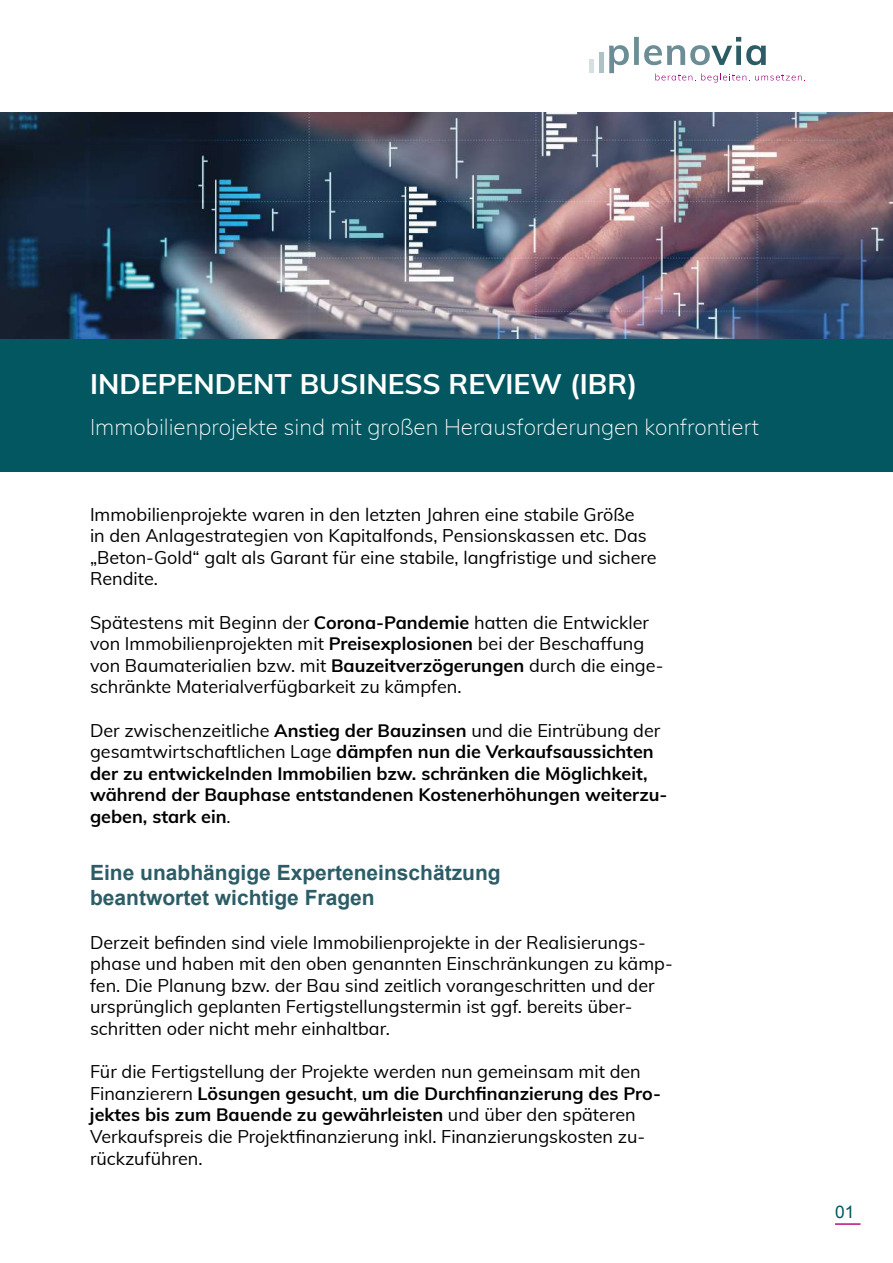
<style>
.page{position:relative;width:893px;height:1263px;background:#fff}
.page>*{position:absolute;margin:0;border:0;box-sizing:border-box;transform-origin:0 0}
.t1{font:700 28.35px "Muli";color:#fff}
.t2{font:200 22.35px "Muli";color:#fff}
.t3{font:700 21px/25.2px "Arial";color:#2c5d67}
.t4{font:18px/21.6px "Muli";color:#000}
.t5{font:700 18px/21.6px "Muli";color:#000}
.t6{font:17.4px "Arial";color:#025760}
.s1{font-weight:700}
.s2{font-weight:400}
</style>
<div class="page">
<svg style="left:609px;top:37px;width:196px;height:45px"></svg>
<div style="left:589px;top:59px;width:5px;height:14px;background:#d6dfe2"></div>
<div style="left:599px;top:52px;width:5px;height:21px;background:#aec1c6"></div>
<hr style="left:835px;top:1223px;width:25px;height:2px;background:#b61077">
<div style="left:0;top:304px;width:893px;height:168px;background:#025760"></div>
<img style="left:0;top:112px;width:893px;height:226px">
<h1 class="t1" style="left:90px;top:368px;width:549px">INDEPENDENT BUSINESS REVIEW (IBR)</h1>
<p class="t2" style="left:90px;top:418px;width:671px">Immobilienprojekte sind mit großen Herausforderungen konfrontiert</p>
<p class="t4" style="left:90px;top:504px;width:568px">Immobilienprojekte waren in den letzten Jahren eine stabile Größe<br>in den Anlagestrategien von Kapitalfonds, Pensionskassen etc. Das „Beton-Gold“ galt als Garant für eine stabile, langfristige und sichere Rendite.</p>
<p class="t4" style="left:90px;top:612px;width:575px">Spätestens mit Beginn der <span class="s1">Corona-Pandemie</span> hatten die Entwickler von Immobilienprojekten mit <span class="s1">Preisexplosionen</span> bei der Beschaffung von Baumaterialien bzw. mit <span class="s1">Bauzeitverzögerungen</span> durch die einge&shy;schränkte Materialverfügbarkeit zu kämpfen.</p>
<p class="t5" style="left:90px;top:720px;width:579px"><span class="s2">Der zwischenzeitliche</span> Anstieg der Bauzinsen <span class="s2">und die Eintrübung der gesamtwirtschaftlichen Lage</span> dämpfen nun die Verkaufsaussichten der zu entwickelnden Immobilien bzw. schränken die Möglichkeit, während der Bauphase entstandenen Kostenerhöhungen weiterzu&shy;geben, stark ein<span class="s2">.</span></p>
<p class="t3" style="left:90px;top:862px;width:412px">Eine unabhängige Experteneinschätzung beantwortet wichtige Fragen</p>
<p class="t4" style="left:90px;top:930px;width:584px">Derzeit be昀椀nden sind viele Immobilienprojekte in der Realisierungs&shy;phase und haben mit den oben genannten Einschränkungen zu kämp&shy;fen. Die Planung bzw. der Bau sind zeitlich vorangeschritten und der ursprünglich geplanten Fertigstellungstermin ist ggf. bereits über&shy;schritten oder nicht mehr einhaltbar.</p>
<p class="t4" style="left:90px;top:1061px;width:572px">Für die Fertigstellung der Projekte werden nun gemeinsam mit den Finanzierern <span class="s1">Lösungen gesucht</span>, <span class="s1">um die Durch昀椀nanzierung des Pro&shy;jektes bis zum Bauende zu gewährleisten</span> und über den späteren Verkaufspreis die Projekt昀椀nanzierung inkl. Finanzierungskosten zu&shy;rückzuführen.</p>
<p class="t6" style="left:835px;top:1202px;width:21px">01</p>
</div>
